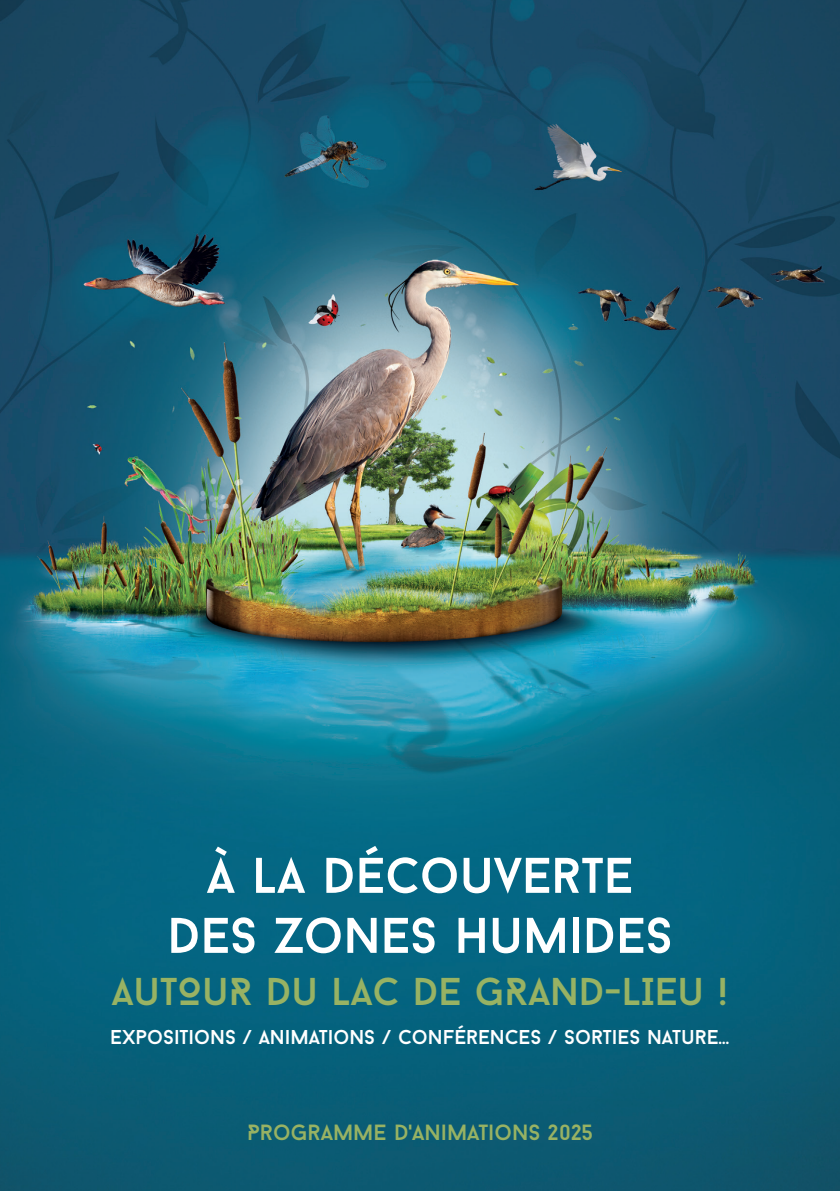
<style>
.page{position:relative;width:840px;height:1191px;background:#fff}
.page>*{position:absolute;margin:0;border:0;box-sizing:border-box;transform-origin:0 0}
.t1{font:50px "Baron Neue";color:#fff}
.t2{font:38.8px "Baron Neue";color:#98b263}
.t3{font:22px "Baron Neue";color:#98b263}
.t4{font:20px "Baron Neue";color:#fff}
</style>
<div class="page">
<img style="left:0;top:0;width:839px;height:1191px">
<p class="t1" style="left:207px;top:844px;width:427px">À LA DÉCOUVERTE</p>
<p class="t1" style="left:167px;top:904px;width:506px">DES ZONES HUMIDES</p>
<p class="t2" style="left:112px;top:967px;width:617px">AUTOUR DU LAC DE GRAND-LIEU !</p>
<p class="t4" style="left:110px;top:1024px;width:620px">EXPOSITIONS / ANIMATIONS / CONFÉRENCES / SORTIES NATURE…</p>
<p class="t3" style="left:247px;top:1118px;width:347px">PROGRAMME D'ANIMATIONS 2025</p>
</div>
